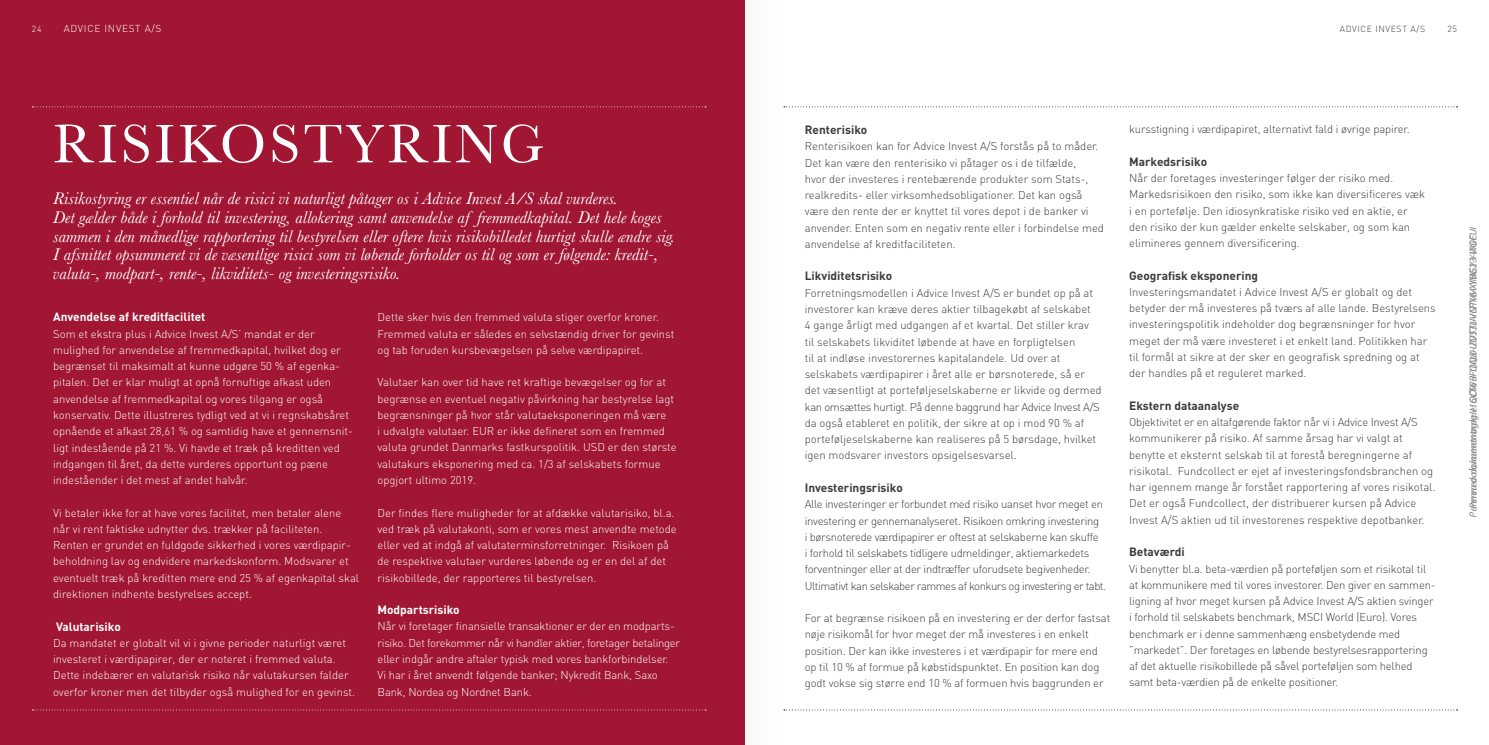
<style>
.page{position:relative;width:1489px;height:745px;background:#fff}
.page>*{position:absolute;margin:0;border:0;box-sizing:border-box;transform-origin:0 0}
.t1{font:56.25px "Baskerville";letter-spacing:.06em;color:#fff}
.t2{font:italic 17.5px/18.8px "Baskerville";letter-spacing:.005em;color:#fff}
.t3{font:700 11.88px "DIN";color:#3c3c3b}
.t4{font:700 11.88px "DIN";color:#fff}
.t5{font:300 11.25px/16.2px "DIN";letter-spacing:-.01em;color:#3c3c3b}
.t6{font:300 11.25px/16.2px "DIN";color:#fff}
.t7{font:italic 10px "Myriad Pro";color:#888}
.t8{font:300 10px "DIN";letter-spacing:.07em;color:#fff}
.t9{font:300 8.75px "DIN";letter-spacing:.07em;color:#3c3c3b}
.t10{font:300 8.75px "DIN";color:#fff}
</style>
<div class="page">
<div style="left:0;top:0;width:744px;height:744px;background:#a01633"></div>
<svg style="left:784px;top:106px;width:673px;height:1px"></svg>
<svg style="left:784px;top:709px;width:673px;height:1px"></svg>
<svg style="left:32px;top:106px;width:674px;height:1px"></svg>
<svg style="left:32px;top:709px;width:674px;height:1px"></svg>
<div style="left:744px;top:0;width:39px;height:744px;background:#f6f6f6"></div>
<p class="t10" style="left:32px;top:23px;width:11px">24</p>
<p class="t8" style="left:64px;top:22px;width:99px">ADVICE INVEST A/S</p>
<p class="t9" style="left:1339px;top:23px;width:87px">ADVICE INVEST A/S</p>
<p class="t9" style="left:1447px;top:23px;width:11px">25</p>
<h1 class="t1" style="left:53px;top:115px;width:492px">RISIKOSTYRING</h1>
<p class="t2" style="left:53px;top:189px;width:623px">Risikostyring er essentiel når de risici vi naturligt påtager os i Advice Invest A/S skal vurderes.<br>Det gælder både i forhold til investering, allokering samt anvendelse af fremmedkapital. Det hele koges sammen i den månedlige rapportering til bestyrelsen eller oftere hvis risikobilledet hurtigt skulle ændre sig.<br>I afsnittet opsummeret vi de væsentlige risici som vi løbende forholder os til og som er følgende: kredit-, valuta-, modpart-, rente-, likviditets- og investeringsrisiko.</p>
<p class="t4" style="left:53px;top:311px;width:154px">Anvendelse af kreditfacilitet</p>
<p class="t6" style="left:53px;top:325px;width:301px">Som et ekstra plus i Advice Invest A/S’ mandat er der mulighed for anvendelse af fremmedkapital, hvilket dog er begrænset til maksimalt at kunne udgøre 50 % af egenka&shy;pitalen. Det er klar muligt at opnå fornuftige afkast uden anvendelse af fremmedkapital og vores tilgang er også konservativ. Dette illustreres tydligt ved at vi i regnskabsåret opnående et afkast 28,61 % og samtidig have et gennemsnit&shy;ligt indestående på 21 %. Vi havde et træk på kreditten ved indgangen til året, da dette vurderes opportunt og pæne indeståender i det mest af andet halvår.</p>
<p class="t6" style="left:53px;top:504px;width:307px">Vi betaler ikke for at have vores facilitet, men betaler alene når vi rent faktiske udnytter dvs. trækker på faciliteten.<br>Renten er grundet en fuldgode sikkerhed i vores værdipapir&shy;beholdning lav og endvidere markedskonform. Modsvarer et eventuelt træk på kreditten mere end 25 % af egenkapital skal direktionen indhente bestyrelses accept.</p>
<p class="t4" style="left:56px;top:620px;width:66px">Valutarisiko</p>
<p class="t6" style="left:53px;top:634px;width:303px">Da mandatet er globalt vil vi i givne perioder naturligt været investeret i værdipapirer, der er noteret i fremmed valuta.<br>Dette indebærer en valutarisk risiko når valutakursen falder overfor kroner men det tilbyder også mulighed for en gevinst.</p>
<p class="t6" style="left:377px;top:309px;width:298px">Dette sker hvis den fremmed valuta stiger overfor kroner.<br>Fremmed valuta er således en selvstændig driver for gevinst og tab foruden kursbevægelsen på selve værdipapiret.</p>
<p class="t6" style="left:377px;top:374px;width:301px">Valutaer kan over tid have ret kraftige bevægelser og for at begrænse en eventuel negativ påvirkning har bestyrelse lagt begrænsninger på hvor står valutaeksponeringen må være<br>i udvalgte valutaer. EUR er ikke defineret som en fremmed valuta grundet Danmarks fastkurspolitik. USD er den største valutakurs eksponering med ca. 1/3 af selskabets formue opgjort ultimo 2019.</p>
<p class="t6" style="left:377px;top:504px;width:301px">Der findes flere muligheder for at afdække valutarisiko, bl.a. ved træk på valutakonti, som er vores mest anvendte metode eller ved at indgå af valutaterminsforretninger. Risikoen på de respektive valutaer vurderes løbende og er en del af det risikobillede, der rapporteres til bestyrelsen.</p>
<p class="t4" style="left:377px;top:603px;width:84px">Modpartsrisiko</p>
<p class="t6" style="left:377px;top:617px;width:304px">Når vi foretager finansielle transaktioner er der en modparts&shy;risiko. Det forekommer når vi handler aktier, foretager betalinger eller indgår andre aftaler typisk med vores bankforbindelser.<br>Vi har i året anvendt følgende banker; Nykredit Bank, Saxo Bank, Nordea og Nordnet Bank.</p>
<p class="t3" style="left:804px;top:124px;width:64px">Renterisiko</p>
<p class="t5" style="left:804px;top:138px;width:301px">Renterisikoen kan for Advice Invest A/S forstås på to måder.<br>Det kan være den renterisiko vi påtager os i de tilfælde,<br>hvor der investeres i rentebærende produkter som Stats-, realkredits- eller virksomhedsobligationer. Det kan også være den rente der er knyttet til vores depot i de banker vi anvender. Enten som en negativ rente eller i forbindelse med anvendelse af kreditfaciliteten.</p>
<p class="t3" style="left:804px;top:270px;width:89px">Likviditetsrisiko</p>
<p class="t5" style="left:804px;top:284px;width:298px">Forretningsmodellen i Advice Invest A/S er bundet op på at investorer kan kræve deres aktier tilbagekøbt af selskabet<br>4 gange årligt med udgangen af et kvartal. Det stiller krav<br>til selskabets likviditet løbende at have en forpligtelsen<br>til at indløse investorernes kapitalandele. Ud over at selskabets værdipapirer i året alle er børsnoterede, så er det væsentligt at porteføljeselskaberne er likvide og dermed kan omsættes hurtigt. På denne baggrund har Advice Invest A/S da også etableret en politik, der sikre at op i mod 90 % af porteføljeselskaberne kan realiseres på 5 børsdage, hvilket igen modsvarer investors opsigelsesvarsel.</p>
<p class="t3" style="left:804px;top:481px;width:100px">Investeringsrisiko</p>
<p class="t5" style="left:804px;top:495px;width:303px">Alle investeringer er forbundet med risiko uanset hvor meget en investering er gennemanalyseret. Risikoen omkring investering<br>i børsnoterede værdipapirer er oftest at selskaberne kan skuffe<br>i forhold til selskabets tidligere udmeldinger, aktiemarkedets forventninger eller at der indtræffer uforudsete begivenheder.<br>Ultimativt kan selskaber rammes af konkurs og investering er tabt.</p>
<p class="t5" style="left:804px;top:609px;width:307px">For at begrænse risikoen på en investering er der derfor fastsat nøje risikomål for hvor meget der må investeres i en enkelt position. Der kan ikke investeres i et værdipapir for mere end op til 10 % af formue på købstidspunktet. En position kan dog godt vokse sig større end 10 % af formuen hvis baggrunden er</p>
<p class="t5" style="left:1129px;top:121px;width:282px">kursstigning i værdipapiret, alternativt fald i øvrige papirer.</p>
<p class="t3" style="left:1129px;top:156px;width:79px">Markedsrisiko</p>
<p class="t5" style="left:1129px;top:170px;width:297px">Når der foretages investeringer følger der risiko med.<br>Markedsrisikoen den risiko, som ikke kan diversificeres væk i en portefølje. Den idiosynkratiske risiko ved en aktie, er den risiko der kun gælder enkelte selskaber, og som kan elimineres gennem diversificering.</p>
<p class="t3" style="left:1129px;top:269px;width:130px">Geografisk eksponering</p>
<p class="t5" style="left:1129px;top:283px;width:308px">Investeringsmandatet i Advice Invest A/S er globalt og det betyder der må investeres på tværs af alle lande. Bestyrelsens investeringspolitik indeholder dog begrænsninger for hvor meget der må være investeret i et enkelt land. Politikken har til formål at sikre at der sker en geografisk spredning og at der handles på et reguleret marked.</p>
<p class="t3" style="left:1129px;top:399px;width:112px">Ekstern dataanalyse</p>
<p class="t5" style="left:1129px;top:413px;width:308px">Objektivitet er en altafgørende faktor når vi i Advice Invest A/S kommunikerer på risiko. Af samme årsag har vi valgt at benytte et eksternt selskab til at forestå beregningerne af risikotal. Fundcollect er ejet af investeringsfondsbranchen og har igennem mange år forstået rapportering af vores risikotal.<br>Det er også Fundcollect, der distribuerer kursen på Advice Invest A/S aktien ud til investorenes respektive depotbanker.</p>
<p class="t3" style="left:1129px;top:546px;width:57px">Betaværdi</p>
<p class="t5" style="left:1129px;top:560px;width:308px">Vi benytter bl.a. beta-værdien på porteføljen som et risikotal til at kommunikere med til vores investorer. Den giver en sammen&shy;ligning af hvor meget kursen på Advice Invest A/S aktien svinger i forhold til selskabets benchmark, MSCI World (Euro). Vores benchmark er i denne sammenhæng ensbetydende med ”markedet”. Der foretages en løbende bestyrelsesrapportering af det aktuelle risikobillede på såvel porteføljen som helhed samt beta-værdien på de enkelte positioner.</p>
<p class="t7" style="left:1469px;top:517px;width:293px;rotate:-90deg">Penneo dokument øg le:I1QDW-IFQQ8-UOT3J-VNTVM-YBGY3-W0FUI</p>
<p class="t7" style="left:1468px;top:509px;width:277px;rotate:-90deg">Penneo dokumentnøgle:6CT6B-1IAL0-ZVSTU-ICFY6-XIME2-YI7GC</p>
</div>
